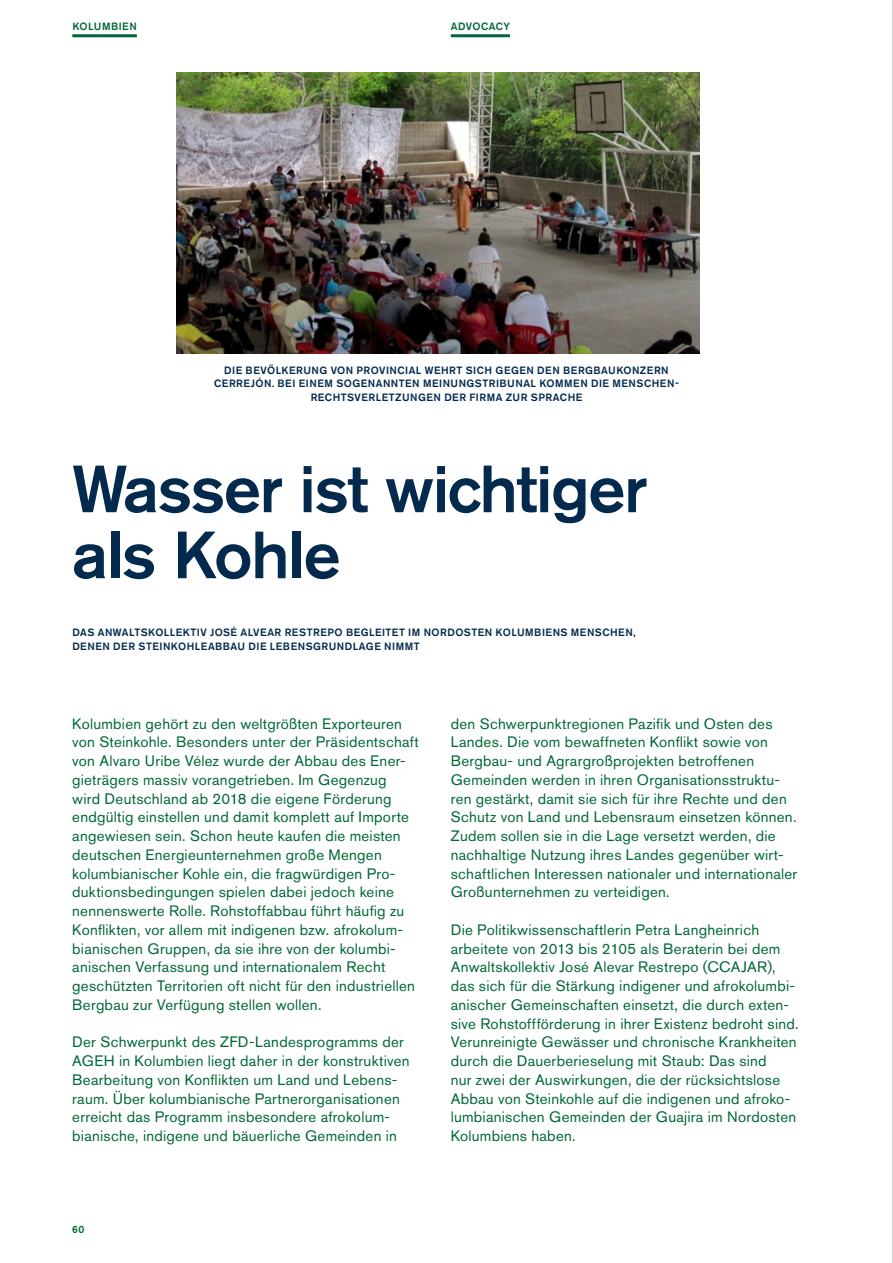
<style>
.page{position:relative;width:893px;height:1263px;background:#fff}
.page>*{position:absolute;margin:0;border:0;box-sizing:border-box;transform-origin:0 0}
.t1{font:500 66px/66px "Akzidenz Grotesk Pro";letter-spacing:-.02em;color:#03294d}
.t2{font:15px/18.8px "Akzidenz Grotesk Pro";letter-spacing:.015em;color:#006837}
.t3{font:500 10.5px "Akzidenz Grotesk Pro";letter-spacing:.045em;color:#03294d}
.t4{font:500 10.5px "Akzidenz Grotesk Pro";letter-spacing:.045em;color:#006837}
</style>
<div class="page">
<img style="left:176px;top:72px;width:524px;height:282px">
<hr style="left:72px;top:34px;width:65px;height:3px;background:#006837">
<hr style="left:451px;top:34px;width:59px;height:3px;background:#006837">
<hr style="left:892px;top:0;width:1px;height:1263px;background:#9c9e9f">
<p class="t4" style="left:72px;top:19px;width:66px">KOLUMBIEN</p>
<p class="t4" style="left:451px;top:19px;width:61px">ADVOCACY</p>
<p class="t3" style="left:224px;top:363px;width:59px">DIE BEVÖLKE</p>
<p class="t3" style="left:296px;top:363px;width:208px">RUNG VON PROVINCIAL WEH RT SICH GEGE</p>
<p class="t3" style="left:526px;top:363px;width:68px">N DEN BERGBA</p>
<p class="t3" style="left:608px;top:363px;width:62px">UKONZERN</p>
<p class="t3" style="left:214px;top:377px;width:261px">CERREJÓN. BEI EINEM SOGENANNTEN MEINUNGST</p>
<p class="t3" style="left:489px;top:377px;width:76px">RIBUNAL KOMME</p>
<p class="t3" style="left:580px;top:377px;width:100px">N DIE MENSCHEN-</p>
<p class="t3" style="left:311px;top:390px;width:30px">RECHTSVE</p>
<p class="t3" style="left:369px;top:390px;width:15px">RLETZ</p>
<p class="t3" style="left:402px;top:390px;width:174px">UNGEN DER FIRMA ZUR SPRACHE</p>
<h1 class="t1" style="left:72px;top:455px;width:577px">WASSER IST WICHTIGER<br>ALS KOHLE</h1>
<p class="t3" style="left:72px;top:625px;width:58px">DAS ANWALTSK</p>
<p class="t3" style="left:155px;top:625px;width:16px">OLLEKT</p>
<p class="t3" style="left:197px;top:625px;width:59px">IV JOSÉ ALVEA</p>
<p class="t3" style="left:275px;top:625px;width:18px">R REST</p>
<p class="t3" style="left:313px;top:625px;width:41px">REPO BEGLE</p>
<p class="t3" style="left:382px;top:625px;width:11px">ITET</p>
<p class="t3" style="left:408px;top:625px;width:64px">IM NORDOSTE</p>
<p class="t3" style="left:485px;top:625px;width:152px">N KOLUMBIENS MENSCHEN,</p>
<p class="t3" style="left:72px;top:639px;width:123px">DENEN DER STEINKOHLEABBA</p>
<p class="t3" style="left:238px;top:639px;width:47px">U DIE LEBE</p>
<p class="t3" style="left:298px;top:639px;width:56px">NSGRUNDLAGE</p>
<p class="t3" style="left:384px;top:639px;width:21px">NIMMT</p>
<p class="t2" style="left:72px;top:714px;width:348px">Kolumbien gehört zu den weltgrößten Exporteuren von Steinkohle. Besonders unter der Präsidentschaft von Alvaro Uribe Vélez wurde der Abbau des Ener&shy;gieträgers massiv vorangetrieben. Im Gegenzug<br>wird Deutschland ab 2018 die eigene Förderung endgültig einstellen und damit komplett auf Importe angewiesen sein. Schon heute kaufen die meisten deutschen Energieunternehmen große Mengen kolumbianischer Kohle ein, die fragwürdigen Pro&shy;duktionsbedingungen spielen dabei jedoch keine nennenswerte Rolle. Rohstoffabbau führt häufig zu Konflikten, vor allem mit indigenen bzw. afrokolum&shy;bianischen Gruppen, da sie ihre von der kolumbi&shy;anischen Verfassung und internationalem Recht geschützten Territorien oft nicht für den industriellen Bergbau zur Verfügung stellen wollen.</p>
<p class="t2" style="left:72px;top:1033px;width:339px">Der Schwerpunkt des ZFD-Landesprogramms der AGEH in Kolumbien liegt daher in der konstruktiven Bearbeitung von Konflikten um Land und Lebens&shy;raum. Über kolumbianische Partnerorganisationen erreicht das Programm insbesondere afrokolum&shy;bianische, indigene und bäuerliche Gemeinden in</p>
<p class="t2" style="left:451px;top:714px;width:348px">den Schwerpunktregionen Pazifik und Osten des Landes. Die vom bewaffneten Konflikt sowie von Bergbau- und Agrargroßprojekten betroffenen Gemeinden werden in ihren Organisationsstruktu&shy;ren gestärkt, damit sie sich für ihre Rechte und den Schutz von Land und Lebensraum einsetzen können.<br>Zudem sollen sie in die Lage versetzt werden, die nachhaltige Nutzung ihres Landes gegenüber wirt&shy;schaftlichen Interessen nationaler und internationaler Großunternehmen zu verteidigen.</p>
<p class="t2" style="left:451px;top:920px;width:349px">Die Politikwissenschaftlerin Petra Langheinrich arbeitete von 2013 bis 2105 als Beraterin bei dem Anwaltskollektiv José Alevar Restrepo (CCAJAR), das sich für die Stärkung indigener und afrokolumbi&shy;anischer Gemeinschaften einsetzt, die durch exten&shy;sive Rohstoffförderung in ihrer Existenz bedroht sind.<br>Verunreinigte Gewässer und chronische Krankheiten durch die Dauerberieselung mit Staub: Das sind<br>nur zwei der Auswirkungen, die der rücksichtslose Abbau von Steinkohle auf die indigenen und afroko&shy;lumbianischen Gemeinden der Guajira im Nordosten Kolumbiens haben.</p>
<p class="t4" style="left:72px;top:1223px;width:14px">60</p>
</div>
